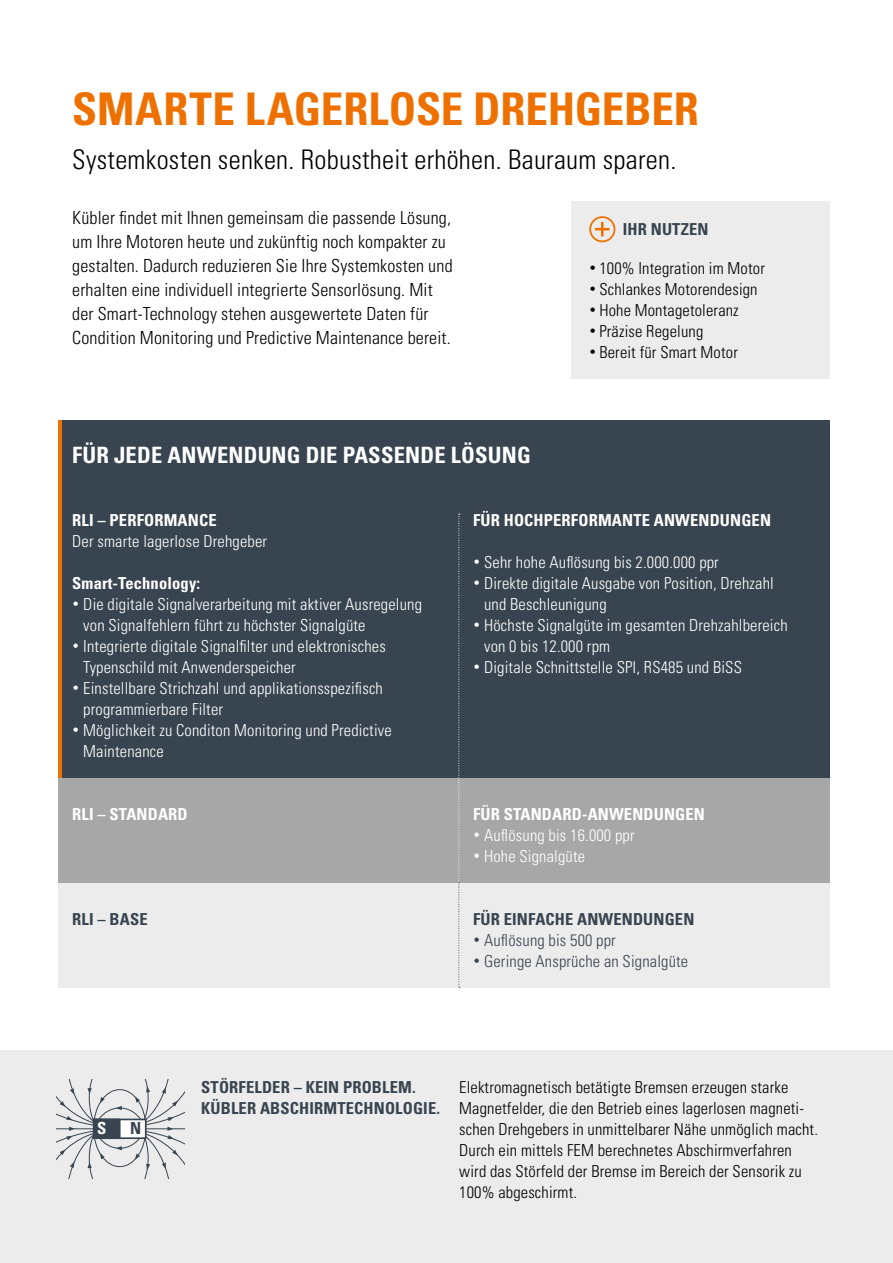
<style>
.page{position:relative;width:893px;height:1263px;background:#fff}
.page>*{position:absolute;margin:0;border:0;box-sizing:border-box;transform-origin:0 0}
.t1{font:700 condensed 45px "Univers LT Std";color:#ee7100}
.t2{font:300 condensed 27px "Univers LT Std";letter-spacing:.01em;color:#000}
.t3{font:700 condensed 22.5px "Univers LT Std";letter-spacing:.01em;color:#fff}
.t4{font:300 condensed 18px/24px "Univers LT Std";letter-spacing:.01em;color:#000}
.t5{font:700 condensed 16.65px "Univers LT Std";color:#fff}
.t6{font:700 condensed 16.65px "Univers LT Std";color:#38444f}
.t7{font:300 condensed 16.5px/21px "Univers LT Std";letter-spacing:.01em;color:#fff}
.t8{font:300 condensed 16.5px/21px "Univers LT Std";letter-spacing:.01em;color:#000}
.t9{font:700 condensed 16.5px "Univers LT Std";letter-spacing:.01em;color:#fff}
.t10{font:700 condensed 16.5px/21px "Univers LT Std";letter-spacing:.01em;color:#38444f}
.t11{font:300 condensed 16.5px "Univers LT Std";letter-spacing:.01em;color:#38444f}
.s1{font-size:12px}
</style>
<div class="page">
<div style="left:58px;top:882px;width:771px;height:106px;background:#ececed"></div>
<div style="left:58px;top:777px;width:771px;height:105px;background:#a7a7a8"></div>
<div style="left:0;top:1051px;width:893px;height:212px;background:#ececed"></div>
<div style="left:58px;top:421px;width:771px;height:357px;background:#38444f"></div>
<div style="left:571px;top:201px;width:259px;height:178px;background:#ececed"></div>
<hr style="left:58px;top:421px;width:4px;height:357px;background:#ee7100">
<svg style="left:458px;top:514px;width:2px;height:474px"></svg>
<svg style="left:56px;top:1079px;width:128px;height:100px"></svg>
<div style="left:589px;top:216px;width:26px;height:26px;border:2px solid #ee7100;border-radius:50%"></div>
<svg style="left:595px;top:222px;width:15px;height:15px"></svg>
<h1 class="t1" style="left:72px;top:82px;width:628px">SMARTE LAGERLOSE DREHGEBER</h1>
<h2 class="t2" style="left:72px;top:143px;width:606px">Systemkosten senken. Robustheit erhöhen. Bauraum sparen.</h2>
<p class="t4" style="left:72px;top:205px;width:382px">Kübler findet mit Ihnen gemeinsam die passende Lösung, um Ihre Motoren heute und zukünftig noch kompakter zu gestalten. Dadurch reduzieren Sie Ihre Systemkosten und erhalten eine individuell integrierte Sensorlösung. Mit der Smart-Technology stehen ausgewertete Daten für Condition Monitoring und Predictive Maintenance bereit.</p>
<p class="t10" style="left:623px;top:218px;width:87px">IHR NUTZEN</p>
<p class="t8" style="left:589px;top:257px;width:177px"><span class="s1">•</span> 100% Integration im Motor</p>
<p class="t8" style="left:589px;top:278px;width:170px"><span class="s1">•</span> Schlankes Motorendesign</p>
<p class="t8" style="left:589px;top:299px;width:151px"><span class="s1">•</span> Hohe Montagetoleranz</p>
<p class="t8" style="left:589px;top:320px;width:116px"><span class="s1">•</span> Präzise Regelung</p>
<p class="t8" style="left:589px;top:341px;width:150px"><span class="s1">•</span> Bereit für Smart Motor</p>
<h3 class="t3" style="left:72px;top:441px;width:460px">FÜR JEDE ANWENDUNG DIE PASSENDE LÖSUNG</h3>
<p class="t9" style="left:72px;top:510px;width:146px">RLI – PERFORMANCE</p>
<p class="t7" style="left:72px;top:530px;width:196px">Der smarte lagerlose Drehgeber</p>
<p class="t9" style="left:72px;top:573px;width:129px">Smart-Technology:</p>
<p class="t7" style="left:83px;top:593px;width:340px;text-indent:-11px"><span class="s1">•</span> Die digitale Signalverarbeitung mit aktiver Ausregelung von Signalfehlern führt zu höchster Signalgüte</p>
<p class="t7" style="left:83px;top:635px;width:304px;text-indent:-11px"><span class="s1">•</span> Integrierte digitale Signalfilter und elektronisches<br>Typenschild mit Anwenderspeicher</p>
<p class="t7" style="left:83px;top:677px;width:301px;text-indent:-11px"><span class="s1">•</span> Einstellbare Strichzahl und applikationsspezifisch programmierbare Filter</p>
<p class="t7" style="left:83px;top:719px;width:310px;text-indent:-11px"><span class="s1">•</span> Möglichkeit zu Conditon Monitoring und Predictive<br>Maintenance</p>
<p class="t9" style="left:473px;top:510px;width:299px">FÜR HOCHPERFORMANTE ANWENDUNGEN</p>
<p class="t7" style="left:473px;top:551px;width:247px"><span class="s1">•</span> Sehr hohe Auflösung bis 2.000.000 ppr</p>
<p class="t7" style="left:484px;top:572px;width:291px;text-indent:-11px"><span class="s1">•</span> Direkte digitale Ausgabe von Position, Drehzahl und Beschleunigung</p>
<p class="t7" style="left:484px;top:614px;width:305px;text-indent:-11px"><span class="s1">•</span> Höchste Signalgüte im gesamten Drehzahlbereich von 0 bis 12.000 rpm</p>
<p class="t7" style="left:473px;top:656px;width:270px"><span class="s1">•</span> Digitale Schnittstelle SPI, RS485 und BiSS</p>
<p class="t9" style="left:72px;top:804px;width:117px">RLI – STANDARD</p>
<p class="t9" style="left:473px;top:804px;width:233px">FÜR STANDARD-ANWENDUNGEN</p>
<p class="t7" style="left:473px;top:824px;width:163px"><span class="s1">•</span> Auflösung bis 16.000 ppr</p>
<p class="t7" style="left:473px;top:845px;width:114px"><span class="s1">•</span> Hohe Signalgüte</p>
<p class="t10" style="left:72px;top:908px;width:77px">RLI – BASE</p>
<p class="t10" style="left:473px;top:908px;width:223px">FÜR EINFACHE ANWENDUNGEN</p>
<p class="t11" style="left:473px;top:930px;width:144px"><span class="s1">•</span> Auflösung bis 500 ppr</p>
<p class="t11" style="left:473px;top:951px;width:217px"><span class="s1">•</span> Geringe Ansprüche an Signalgüte</p>
<p class="t5" style="left:97px;top:1118px;width:11px">S</p>
<p class="t6" style="left:130px;top:1118px;width:13px">N</p>
<p class="t10" style="left:201px;top:1076px;width:240px">STÖRFELDER – KEIN PROBLEM.<br>KÜBLER ABSCHIRMTECHNOLOGIE.</p>
<p class="t8" style="left:459px;top:1076px;width:360px">Elektromagnetisch betätigte Bremsen erzeugen starke Magnetfelder, die den Betrieb eines lagerlosen magneti&shy;schen Drehgebers in unmittelbarer Nähe unmöglich macht.<br>Durch ein mittels FEM berechnetes Abschirmverfahren wird das Störfeld der Bremse im Bereich der Sensorik zu 100% abgeschirmt.</p>
</div>
